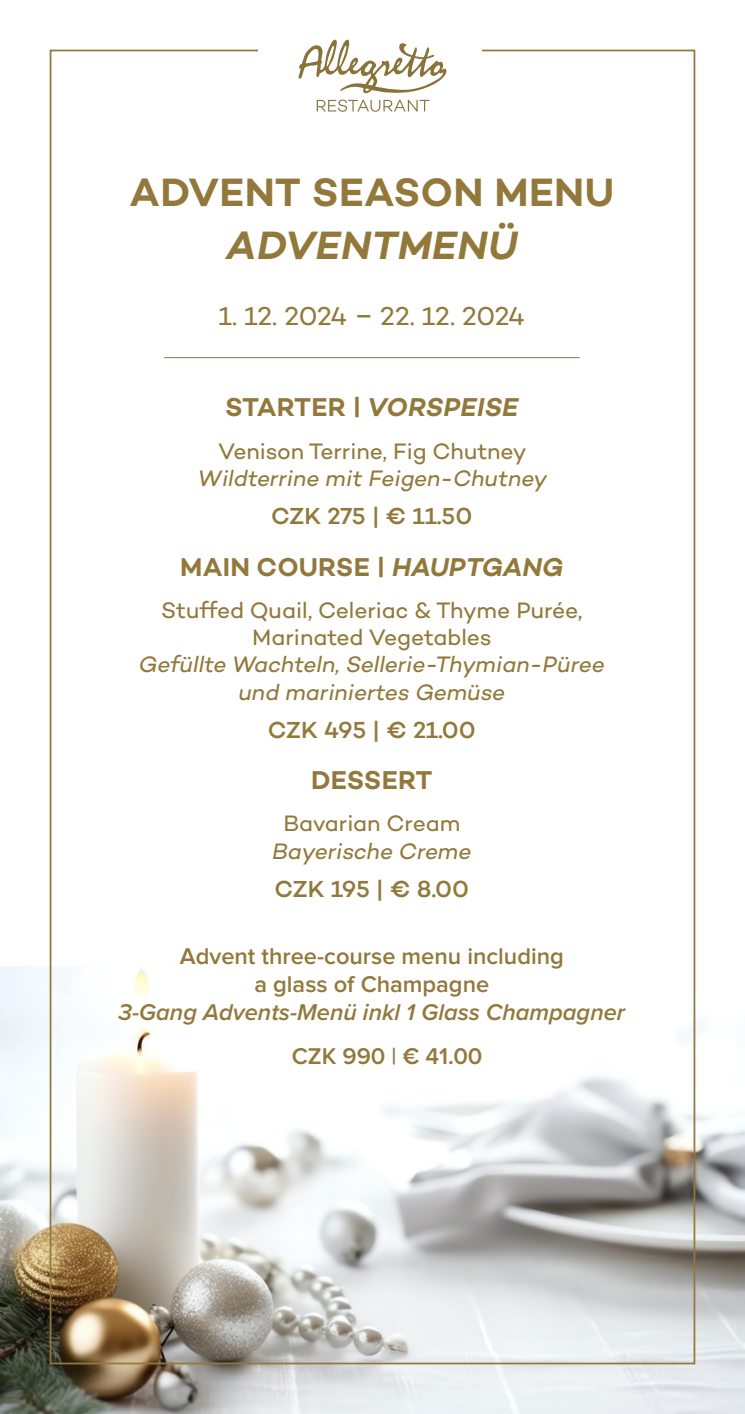
<style>
.page{position:relative;width:745px;height:1414px;background:#fff}
.page>*{position:absolute;margin:0;border:0;box-sizing:border-box;transform-origin:0 0}
.Vína{font:600 40.25px "Campton";letter-spacing:.01em;color:#92793b}
.Vína-2{font:italic 600 40.25px "Campton";letter-spacing:.01em;color:#92793b}
.Skupina_AJ-NJ{font:600 26.25px "Campton";letter-spacing:.005em;color:#92793b}
.Skupina_CZ{font:26.25px "Campton";letter-spacing:-.015em;color:#92793b}
.Skupina_AJ-NJ-2{font:italic 600 26.25px "Campton";letter-spacing:.005em;color:#92793b}
.t1{font:600 23.62px/28.3px "Proxima Nova";color:#92793b;text-align:center}
.Cena_Aj-Nj{font:500 23.62px "Campton";letter-spacing:-.015em;color:#92793b}
.t2{font:italic 600 23.62px "Proxima Nova";color:#92793b}
.Němčina{font:italic 22.75px/27.3px "Campton";letter-spacing:-.005em;color:#92793b;text-align:center}
.Angličtina{font:22.75px/27.3px "Campton";letter-spacing:-.005em;color:#92793b;text-align:center}
.s1{font-style:normal}
.s2{font-style:italic}
</style>
<div class="page">
<img style="left:0;top:967px;width:744px;height:447px">
<hr style="left:164px;top:357px;width:415px;height:1px;background:#92793b">
<svg style="left:316px;top:100px;width:113px;height:12px"></svg>
<svg style="left:298px;top:39px;width:148px;height:55px"></svg>
<p class="Vína" style="left:129px;top:166px;width:485px">ADVENT SEASON MENU</p>
<p class="Vína-2" style="left:226px;top:220px;width:292px">ADVENTMENÜ</p>
<p class="Skupina_CZ" style="left:218px;top:300px;width:308px">1. 12. 2024 – 22. 12. 2024</p>
<p class="Skupina_AJ-NJ-2" style="left:225px;top:391px;width:295px"><span class="s1">STARTER |</span> VORSPEISE</p>
<p class="Angličtina" style="left:218px;top:437px;width:310px">Venison Terrine, Fig Chutney</p>
<p class="Němčina" style="left:197px;top:464px;width:351px">Wildterrine mit Feigen-Chutney</p>
<p class="Cena_Aj-Nj" style="left:271px;top:501px;width:203px">CZK 275 | € 11.50</p>
<p class="Skupina_AJ-NJ" style="left:180px;top:550px;width:384px">MAIN COURSE | <span class="s2">HAUPTGANG</span></p>
<p class="Angličtina" style="left:161px;top:596px;width:422px">Stuffed Quail, Celeriac &amp; Thyme Purée,<br>Marinated Vegetables</p>
<p class="Němčina" style="left:139px;top:650px;width:467px">Gefüllte Wachteln, Sellerie-Thymian-Püree und mariniertes Gemüse</p>
<p class="Cena_Aj-Nj" style="left:267px;top:715px;width:209px">CZK 495 | € 21.00</p>
<p class="Skupina_AJ-NJ" style="left:311px;top:763px;width:123px">DESSERT</p>
<p class="Angličtina" style="left:283px;top:809px;width:178px">Bavarian Cream</p>
<p class="Němčina" style="left:272px;top:837px;width:201px">Bayerische Creme</p>
<p class="Cena_Aj-Nj" style="left:274px;top:874px;width:196px">CZK 195 | € 8.00</p>
<p class="t1" style="left:180px;top:942px;width:385px">Advent three-course menu including a glass of Champagne</p>
<p class="t2" style="left:118px;top:995px;width:507px">3-Gang Advents-Menü inkl 1 Glass Champagner</p>
<p class="t1" style="left:291px;top:1042px;width:192px">CZK 990 | € 41.00</p>
</div>
